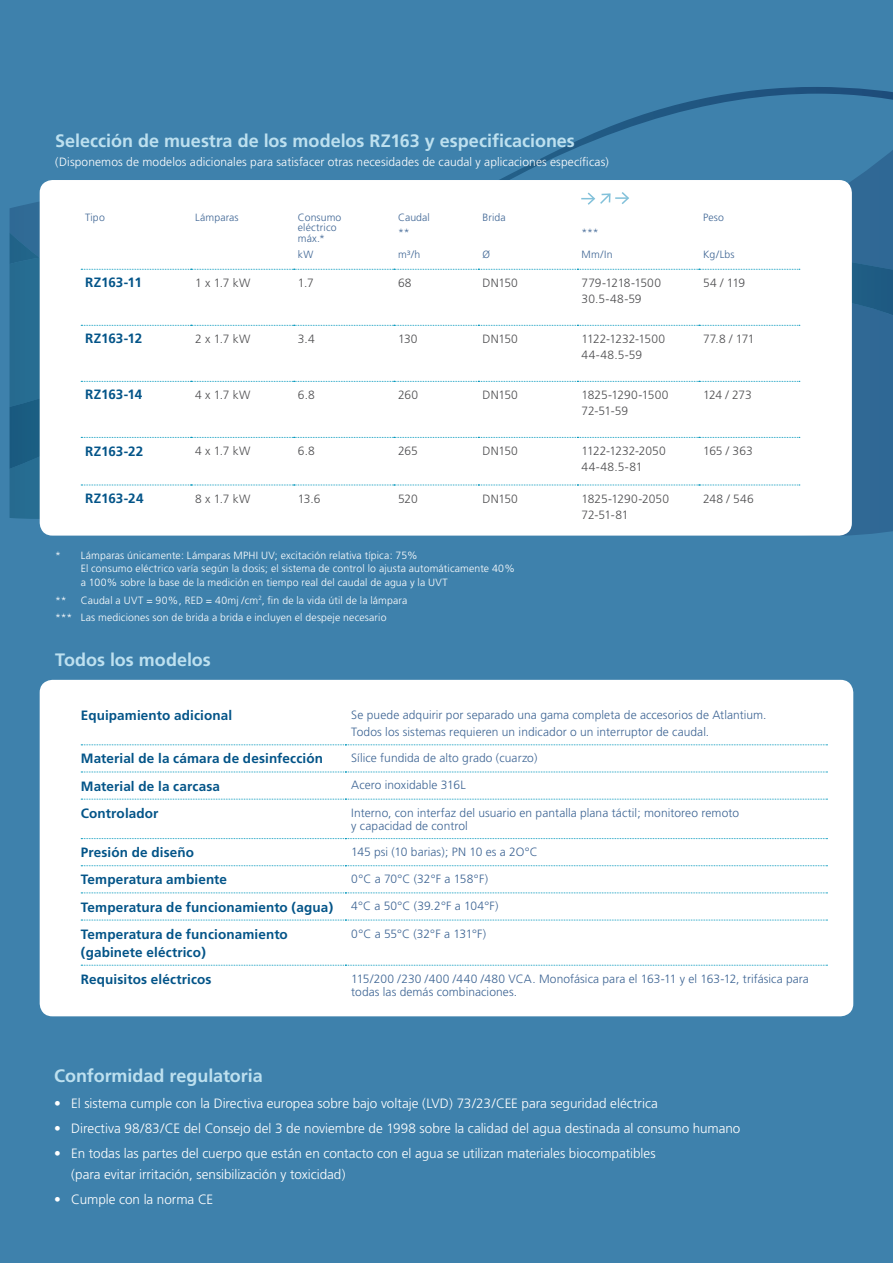
<style>
.page{position:relative;width:893px;height:1263px;background:#3e81ac}
.page>*{position:absolute;margin:0;border:0;box-sizing:border-box;transform-origin:0 0}
.t1{font:700 18px "Frutiger";color:#bde0ef}
.t2{font:300 13.5px/21px "Frutiger";color:#fff}
.t3{font:700 13.5px/18px "Frutiger";letter-spacing:.01em;color:#035488}
.t4{font:300 12px/13.5px "Frutiger";letter-spacing:.005em;color:#3e6594}
.t5{font:300 12px/16.2px "Frutiger";letter-spacing:-.005em;color:#4f4f51}
.t6{font:300 12px "Frutiger";letter-spacing:.01em;color:#fff}
.t7{font:300 10.5px/13.5px "Frutiger";letter-spacing:.01em;color:#fff}
.t8{font:300 10.5px/10.5px "Frutiger";letter-spacing:.015em;color:#3e6594}
</style>
<div class="page">
<svg style="left:10px;top:180px;width:883px;height:356px;background:#306c97"></svg>
<img style="left:10px;top:232px;width:883px;height:146px">
<svg style="left:499px;top:87px;width:394px;height:241px"></svg>
<img style="left:10px;top:321px;width:30px;height:148px">
<div style="left:40px;top:680px;width:813px;height:336px;background:#fff;border-radius:13px"></div>
<svg style="left:81px;top:744px;width:746px;height:1px"></svg>
<svg style="left:81px;top:772px;width:746px;height:1px"></svg>
<svg style="left:81px;top:799px;width:746px;height:1px"></svg>
<svg style="left:81px;top:838px;width:746px;height:1px"></svg>
<svg style="left:81px;top:865px;width:746px;height:1px"></svg>
<svg style="left:81px;top:892px;width:746px;height:1px"></svg>
<svg style="left:81px;top:920px;width:746px;height:1px"></svg>
<svg style="left:81px;top:965px;width:746px;height:1px"></svg>
<div style="left:40px;top:180px;width:812px;height:356px;background:#fff;border-radius:13px"></div>
<svg style="left:81px;top:269px;width:719px;height:1px"></svg>
<svg style="left:81px;top:325px;width:719px;height:1px"></svg>
<svg style="left:81px;top:381px;width:719px;height:1px"></svg>
<svg style="left:81px;top:437px;width:719px;height:1px"></svg>
<svg style="left:81px;top:485px;width:719px;height:1px"></svg>
<svg style="left:581px;top:192px;width:48px;height:13px"></svg>
<h1 class="t1" style="left:55px;top:130px;width:521px">Selección de muestra de los modelos RZ163 y especificaciones</h1>
<p class="t6" style="left:55px;top:155px;width:555px">(Disponemos de modelos adicionales para satisfacer otras necesidades de caudal y aplicaciones específicas)</p>
<p class="t8" style="left:85px;top:212px;width:21px">Tipo</p>
<p class="t8" style="left:195px;top:212px;width:45px">Lámparas</p>
<p class="t8" style="left:298px;top:212px;width:45px">Consumo eléctrico máx.*</p>
<p class="t8" style="left:398px;top:210px;width:33px;line-height:14.7px">Caudal **</p>
<p class="t8" style="left:482px;top:212px;width:25px">Brida</p>
<p class="t8" style="left:582px;top:227px;width:19px">***</p>
<p class="t8" style="left:703px;top:212px;width:22px">Peso</p>
<p class="t8" style="left:298px;top:249px;width:17px">kW</p>
<p class="t8" style="left:398px;top:249px;width:24px">m³/h</p>
<p class="t8" style="left:482px;top:249px;width:9px">Ø</p>
<p class="t8" style="left:582px;top:249px;width:33px">Mm/In</p>
<p class="t8" style="left:703px;top:249px;width:33px">Kg/Lbs</p>
<p class="t3" style="left:85px;top:274px;width:58px">RZ163-11</p>
<p class="t5" style="left:195px;top:275px;width:57px">1 x 1.7 kW</p>
<p class="t5" style="left:298px;top:275px;width:17px">1.7</p>
<p class="t5" style="left:398px;top:275px;width:15px">68</p>
<p class="t5" style="left:482px;top:275px;width:37px">DN150</p>
<p class="t5" style="left:582px;top:275px;width:81px">779-1218-1500<br>30.5-48-59</p>
<p class="t5" style="left:703px;top:275px;width:44px">54 / 119</p>
<p class="t3" style="left:85px;top:330px;width:59px">RZ163-12</p>
<p class="t5" style="left:195px;top:331px;width:57px">2 x 1.7 kW</p>
<p class="t5" style="left:298px;top:331px;width:18px">3.4</p>
<p class="t5" style="left:398px;top:331px;width:21px">130</p>
<p class="t5" style="left:482px;top:331px;width:37px">DN150</p>
<p class="t5" style="left:582px;top:331px;width:85px">1122-1232-1500<br>44-48.5-59</p>
<p class="t5" style="left:703px;top:331px;width:53px">77.8 / 171</p>
<p class="t3" style="left:85px;top:386px;width:59px">RZ163-14</p>
<p class="t5" style="left:195px;top:387px;width:57px">4 x 1.7 kW</p>
<p class="t5" style="left:298px;top:387px;width:19px">6.8</p>
<p class="t5" style="left:398px;top:387px;width:22px">260</p>
<p class="t5" style="left:482px;top:387px;width:37px">DN150</p>
<p class="t5" style="left:582px;top:387px;width:88px">1825-1290-1500<br>72-51-59</p>
<p class="t5" style="left:703px;top:387px;width:50px">124 / 273</p>
<p class="t3" style="left:85px;top:442px;width:60px">RZ163-22</p>
<p class="t5" style="left:195px;top:443px;width:57px">4 x 1.7 kW</p>
<p class="t5" style="left:298px;top:443px;width:19px">6.8</p>
<p class="t5" style="left:398px;top:443px;width:21px">265</p>
<p class="t5" style="left:482px;top:443px;width:37px">DN150</p>
<p class="t5" style="left:582px;top:443px;width:86px">1122-1232-2050<br>44-48.5-81</p>
<p class="t5" style="left:703px;top:443px;width:51px">165 / 363</p>
<p class="t3" style="left:85px;top:489px;width:60px">RZ163-24</p>
<p class="t5" style="left:195px;top:490px;width:57px">8 x 1.7 kW</p>
<p class="t5" style="left:298px;top:490px;width:24px">13.6</p>
<p class="t5" style="left:398px;top:490px;width:21px">520</p>
<p class="t5" style="left:482px;top:490px;width:37px">DN150</p>
<p class="t5" style="left:582px;top:490px;width:89px">1825-1290-2050<br>72-51-81</p>
<p class="t5" style="left:703px;top:490px;width:52px">248 / 546</p>
<p class="t7" style="left:81px;top:549px;width:436px;text-indent:-26px">* Lámparas únicamente: Lámparas MPHI UV; excitación relativa típica: 75%<br>El consumo eléctrico varía según la dosis; el sistema de control lo ajusta automáticamente 40% a 100% sobre la base de la medición en tiempo real del caudal de agua y la UVT</p>
<p class="t7" style="left:55px;top:593px;width:13px">**</p>
<p class="t7" style="left:55px;top:591px;width:354px;line-height:17.7px;text-indent:26px">Caudal a UVT = 90%, RED = 40mj /cm<sup>2</sup>, fin de la vida útil de la lámpara *** Las mediciones son de brida a brida e incluyen el despeje necesario</p>
<h1 class="t1" style="left:55px;top:649px;width:157px">Todos los modelos</h1>
<p class="t3" style="left:81px;top:706px;width:153px">Equipamiento adicional</p>
<p class="t4" style="left:351px;top:706px;width:417px;line-height:17.7px">Se puede adquirir por separado una gama completa de accesorios de Atlantium.<br>Todos los sistemas requieren un indicador o un interruptor de caudal.</p>
<p class="t3" style="left:81px;top:750px;width:244px">Material de la cámara de desinfección</p>
<p class="t4" style="left:351px;top:752px;width:188px">Sílice fundida de alto grado (cuarzo)</p>
<p class="t3" style="left:81px;top:777px;width:141px">Material de la carcasa</p>
<p class="t4" style="left:351px;top:779px;width:116px">Acero inoxidable 316L</p>
<p class="t3" style="left:81px;top:804px;width:79px">Controlador</p>
<p class="t4" style="left:351px;top:806px;width:389px">Interno, con interfaz del usuario en pantalla plana táctil; monitoreo remoto y capacidad de control</p>
<p class="t3" style="left:81px;top:844px;width:115px">Presión de diseño</p>
<p class="t4" style="left:351px;top:845px;width:188px">145 psi (10 barias); PN 10 es a 2O°C</p>
<p class="t3" style="left:81px;top:871px;width:148px">Temperatura ambiente</p>
<p class="t4" style="left:351px;top:872px;width:138px">0°C a 70°C (32°F a 158°F)</p>
<p class="t3" style="left:81px;top:898px;width:254px">Temperatura de funcionamiento (agua)</p>
<p class="t4" style="left:351px;top:900px;width:149px">4°C a 50°C (39.2°F a 104°F)</p>
<p class="t3" style="left:81px;top:925px;width:209px">Temperatura de funcionamiento (gabinete eléctrico)</p>
<p class="t4" style="left:351px;top:927px;width:136px">0°C a 55°C (32°F a 131°F)</p>
<p class="t3" style="left:81px;top:970px;width:132px">Requisitos eléctricos</p>
<p class="t4" style="left:351px;top:972px;width:459px">115/200 /230 /400 /440 /480 VCA. Monofásica para el 163-11 y el 163-12, trifásica para todas las demás combinaciones.</p>
<h1 class="t1" style="left:54px;top:1065px;width:210px">Conformidad regulatoria</h1>
<p class="t2" style="left:54px;top:1093px;width:605px">• El sistema cumple con la Directiva europea sobre bajo voltaje (LVD) 73/23/CEE para seguridad eléctrica</p>
<p class="t2" style="left:54px;top:1118px;width:688px">• Directiva 98/83/CE del Consejo del 3 de noviembre de 1998 sobre la calidad del agua destinada al consumo humano</p>
<p class="t2" style="left:71px;top:1143px;width:586px;text-indent:-17px">• En todas las partes del cuerpo que están en contacto con el agua se utilizan materiales biocompatibles (para evitar irritación, sensibilización y toxicidad)</p>
<p class="t2" style="left:54px;top:1189px;width:161px">• Cumple con la norma CE</p>
</div>
